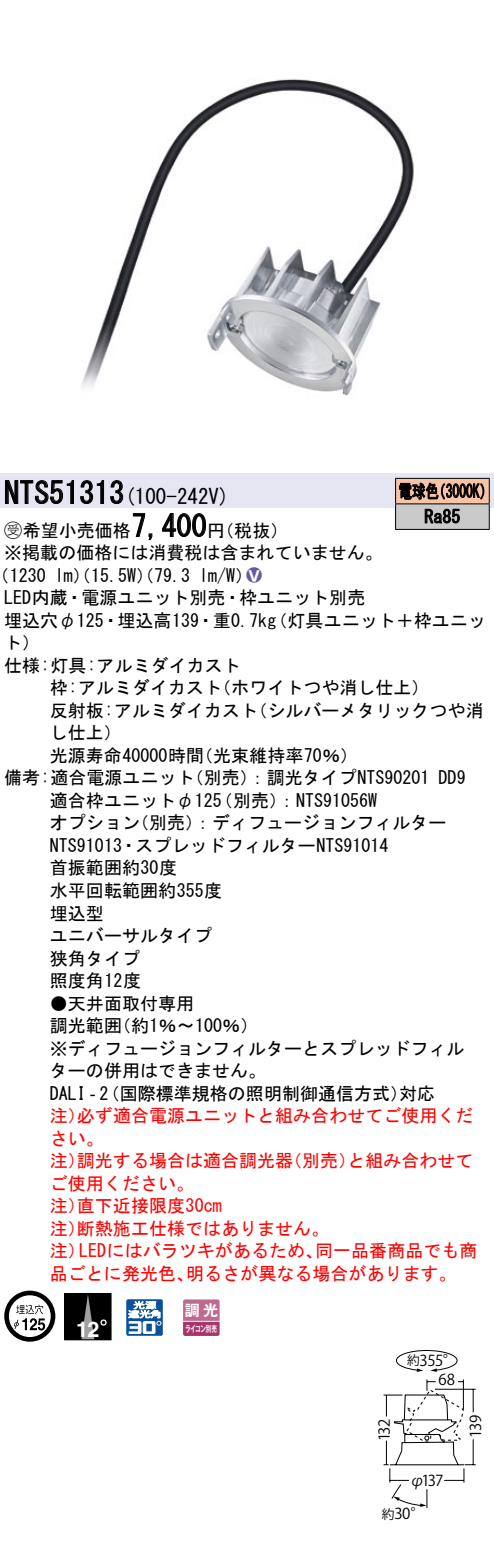
<style>
.page{position:relative;width:494px;height:1543px;background:#fff}
.page>*{position:absolute;margin:0;border:0;box-sizing:border-box;transform-origin:0 0}
.t1{font:30px "MS Gothic";color:#000}
.t2{font:700 21.6px "Helvetica LT Std";color:#fff}
.t3{font:21px "MS Gothic";color:#000}
.t4{font:18px/22.5px "MS Gothic";color:#000}
.t5{font:18px/22.5px "MS Gothic";color:#f00}
.t6{font:18px/25.5px "MS Gothic";color:#000;scale:.75 1}
.t7{font:18px "Ford Classification 1";color:#635aa0}
.t8{font:15px "ATC 436875472 d 44494 e 2 d 522 d 592 d 313330 90 pv RKSJ H";letter-spacing:-.045em;color:#000}
.t9{font:15px "Gothic MB101 Pro De Bold 90 pv RKSJ H";color:#fff}
.t10{font:12.6px "ATC 436875472 d 44494 e 2 d 522 d 592 d 313330 90 pv RKSJ H";color:#000}
.t11{font:8.7px "Gothic MB101 Pro De Bold 90 pv RKSJ H";letter-spacing:-.05em;color:#fff;scale:.65 1}
.s1{font-family:"Ford Classification 1"}
.s2{color:#fff}
</style>
<div class="page">
<img style="left:81px;top:79px;width:333px;height:317px">
<div style="left:0;top:473px;width:493px;height:35px;background:#e6e5f2"></div>
<svg style="left:5px;top:480px;width:69px;height:24px"></svg>
<svg style="left:80px;top:480px;width:24px;height:24px"></svg>
<svg style="left:110px;top:480px;width:13px;height:24px"></svg>
<svg style="left:132px;top:513px;width:21px;height:27px"></svg>
<svg style="left:162px;top:513px;width:44px;height:24px"></svg>
<svg style="left:4px;top:1290px;width:51px;height:51px"></svg>
<div style="left:65px;top:1293px;width:46px;height:46px;background:#000"></div>
<svg style="left:81px;top:1295px;width:13px;height:43px"></svg>
<div style="left:64px;top:1293px;width:47px;height:47px;border:1px solid #000"></div>
<svg style="left:100px;top:1319px;width:6px;height:6px"></svg>
<svg style="left:126px;top:1299px;width:37px;height:36px"></svg>
<svg style="left:183px;top:1299px;width:36px;height:37px"></svg>
<hr style="left:183px;top:1320px;width:36px;height:1px;background:#fff">
<hr style="left:395px;top:478px;width:94px;height:1px;background:#000">
<hr style="left:395px;top:529px;width:94px;height:1px;background:#000">
<svg style="left:395px;top:479px;width:94px;height:50px;background:#a6968c"></svg>
<svg style="left:383px;top:1350px;width:93px;height:159px"></svg>
<h1 class="t1" style="left:4px;top:478px;width:122px">NTS51313</h1>
<p class="t6" style="left:424px;top:478px;width:49px;text-indent:-26px">電球色<br>Ra85</p>
<p class="t6" style="left:432px;top:478px;width:82px">（3000 (K</p>
<p class="t3" style="left:124px;top:485px;width:106px">(100-242 (V</p>
<h1 class="t1" style="left:131px;top:511px;width:76px">7,400</h1>
<p class="t4" style="left:4px;top:519px;width:380px"><span class="s1">B</span>希望小売価格<br>※掲載の価格には消費税は含まれていません。</p>
<p class="t7" style="left:246px;top:566px;width:17px">2<span class="s2">8</span></p>
<p class="t4" style="left:207px;top:519px;width:82px">（円税抜(</p>
<p class="t4" style="left:199px;top:564px;width:55px">l m (W/</p>
<p class="t4" style="left:-8px;top:564px;width:56px">（1230</p>
<p class="t4" style="left:4px;top:586px;width:362px">LED内蔵・電源ユニット別売・枠ユニット別売</p>
<p class="t4" style="left:269px;top:609px;width:217px">（灯具ユニット＋枠ユニッ</p>
<p class="t4" style="left:55px;top:564px;width:137px">lm）（15.5 ）（W 79.3</p>
<p class="t4" style="left:4px;top:609px;width:273px">埋込穴φ125・埋込高139・重0.7kg</p>
<p class="t4" style="left:4px;top:631px;width:37px">ト(</p>
<p class="t4" style="left:4px;top:654px;width:238px">仕様:灯具:アルミダイカスト</p>
<p class="t4" style="left:213px;top:676px;width:218px">（ホワイトつや消し仕上(</p>
<p class="t4" style="left:50px;top:676px;width:174px">枠:アルミダイカスト</p>
<p class="t4" style="left:50px;top:699px;width:210px">反射板:アルミダイカスト</p>
<p class="t4" style="left:50px;top:721px;width:74px">し仕上(</p>
<p class="t4" style="left:195px;top:744px;width:164px">（光束維持率70％(</p>
<p class="t4" style="left:249px;top:699px;width:236px">（シルバーメタリックつや消</p>
<p class="t4" style="left:50px;top:744px;width:156px">光源寿命40000時間</p>
<p class="t4" style="left:185px;top:766px;width:245px">（別売：）調光タイプNTS90201</p>
<p class="t4" style="left:4px;top:766px;width:192px">備考:適合電源ユニット</p>
<p class="t4" style="left:438px;top:766px;width:28px">DD9</p>
<p class="t4" style="left:131px;top:789px;width:316px;text-indent:-81px">適合枠ユニットφ125<br>（別売：）ディフュージョンフィルター</p>
<p class="t4" style="left:215px;top:789px;width:163px">（別売：） NTS91056W</p>
<p class="t4" style="left:50px;top:811px;width:340px">オプション<br>NTS91013・スプレッドフィルターNTS91014首振範囲約30度<br>水平回転範囲約355度<br>埋込型<br>ユニバーサルタイプ<br>狭角タイプ<br>照度角12度</p>
<p class="t4" style="left:113px;top:991px;width:147px;text-indent:-63px">●天井面取付専用<br>（約1％〜100％(</p>
<p class="t4" style="left:50px;top:1014px;width:73px">調光範囲</p>
<p class="t4" style="left:50px;top:1036px;width:415px">※ディフュージョンフィルターとスプレッドフィル</p>
<p class="t4" style="left:50px;top:1059px;width:217px">ターの併用はできません。</p>
<p class="t4" style="left:399px;top:1081px;width:37px">対応</p>
<p class="t4" style="left:50px;top:1081px;width:359px">DALI‐（2 国際標準規格の照明制御通信方式）</p>
<p class="t5" style="left:77px;top:1104px;width:397px">必ず適合電源ユニットと組み合わせてご使用くだ</p>
<p class="t5" style="left:50px;top:1104px;width:55px">注）さい。</p>
<p class="t5" style="left:77px;top:1149px;width:217px">調光する場合は適合調光器</p>
<p class="t5" style="left:284px;top:1149px;width:73px">（別売）</p>
<p class="t5" style="left:347px;top:1149px;width:127px">と組み合わせて</p>
<p class="t5" style="left:50px;top:1149px;width:37px">注）</p>
<p class="t5" style="left:50px;top:1171px;width:145px">ご使用ください。</p>
<p class="t5" style="left:77px;top:1194px;width:146px">直下近接限度30cm</p>
<p class="t5" style="left:77px;top:1194px;width:253px;text-indent:-27px">注）<br>断熱施工仕様ではありません。</p>
<p class="t5" style="left:50px;top:1216px;width:37px">注）</p>
<p class="t5" style="left:79px;top:1239px;width:245px">LEDにはバラツキがあるため、</p>
<p class="t5" style="left:315px;top:1239px;width:163px">同一品番商品でも商</p>
<p class="t5" style="left:50px;top:1239px;width:37px">注）</p>
<p class="t5" style="left:50px;top:1261px;width:145px">品ごとに発光色、</p>
<p class="t5" style="left:186px;top:1261px;width:272px">明るさが異なる場合があります。</p>
<p class="t2" style="left:76px;top:1316px;width:25px">12</p>
<p class="t9" style="left:184px;top:1297px;width:35px">調光</p>
<p class="t11" style="left:185px;top:1321px;width:51px">ライコン別売</p>
<p class="t8" style="left:419px;top:1352px;width:40px">355°</p>
<p class="t10" style="left:406px;top:1353px;width:14px">約</p>
<p class="t8" style="left:375px;top:1441px;width:24px;rotate:-90deg">132</p>
<p class="t8" style="left:438px;top:1371px;width:18px">68</p>
<p class="t8" style="left:421px;top:1471px;width:23px">137</p>
<p class="t8" style="left:409px;top:1471px;width:16px">φ</p>
<p class="t8" style="left:394px;top:1505px;width:32px">30°</p>
<p class="t10" style="left:381px;top:1507px;width:14px">約</p>
<p class="t8" style="left:467px;top:1438px;width:25px;rotate:-90deg">139</p>
</div>
